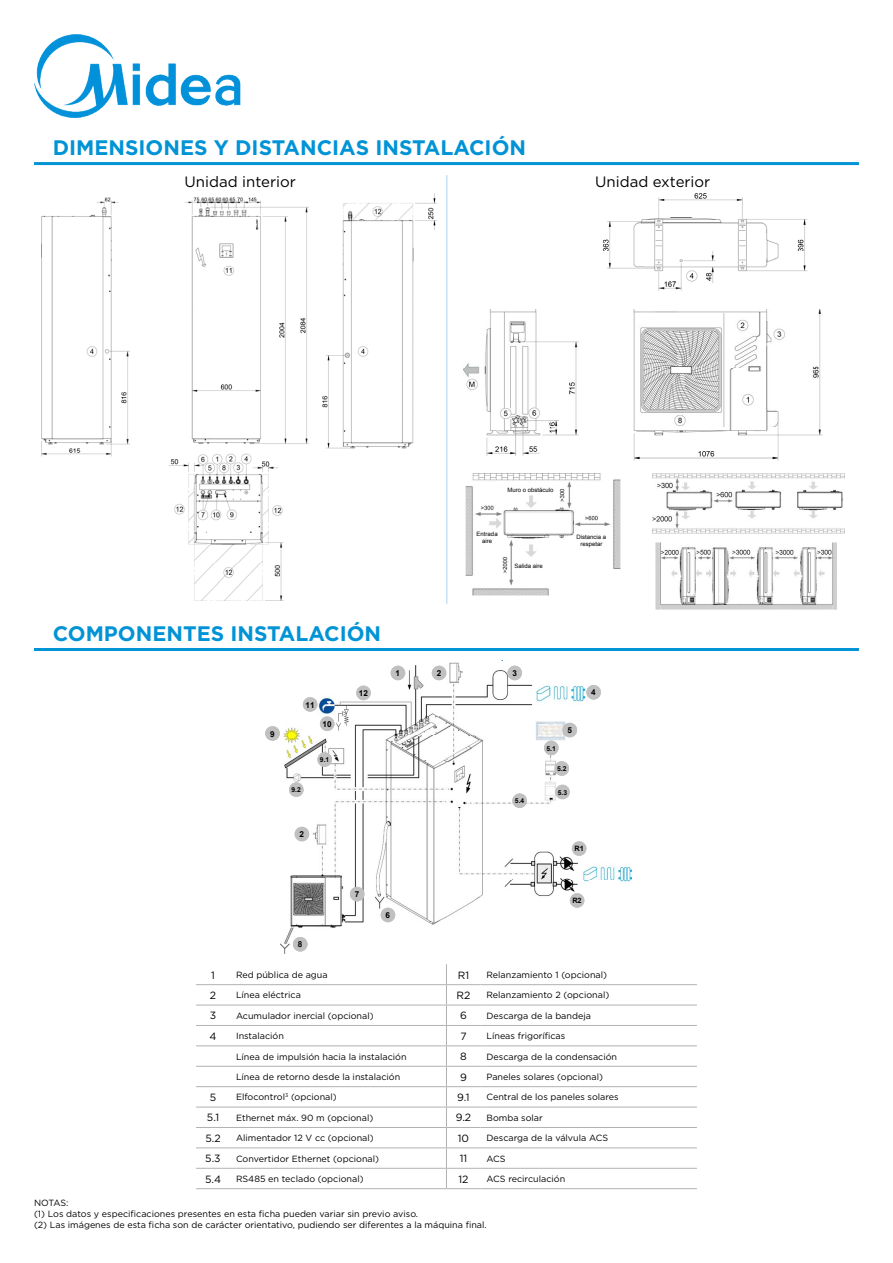
<style>
.page{position:relative;width:893px;height:1263px;background:#fff}
.page>*{position:absolute;margin:0;border:0;box-sizing:border-box;transform-origin:0 0}
.t1{font:700 21px "Gotham";color:#0093d6}
.t2{font:15px "Gotham";color:#000}
.t3{font:10.5px "Gotham";color:#000}
.t4{font:9px/10.8px "Gotham";color:#000}
.t5{font:700 8.25px "Arial";color:#000}
.t6{font:700 7.35px "Arial";color:#000}
.t7{font:700 6.75px "Arial";color:#000}
.t8{font:6px/7.2px "Arial";color:#000;text-align:center}
</style>
<div class="page">
<img style="left:34px;top:34px;width:207px;height:83px">
<img style="left:41px;top:193px;width:396px;height:407px">
<img style="left:463px;top:193px;width:360px;height:268px">
<img style="left:280px;top:663px;width:351px;height:290px">
<svg style="left:432px;top:666px;width:14px;height:14px"></svg>
<svg style="left:586px;top:685px;width:15px;height:14px"></svg>
<svg style="left:381px;top:908px;width:14px;height:14px"></svg>
<svg style="left:544px;top:723px;width:33px;height:32px"></svg>
<svg style="left:303px;top:697px;width:31px;height:34px"></svg>
<svg style="left:391px;top:666px;width:14px;height:14px"></svg>
<svg style="left:350px;top:887px;width:14px;height:14px"></svg>
<svg style="left:293px;top:937px;width:14px;height:14px"></svg>
<svg style="left:572px;top:841px;width:14px;height:15px"></svg>
<svg style="left:554px;top:761px;width:15px;height:15px"></svg>
<svg style="left:555px;top:785px;width:15px;height:14px"></svg>
<svg style="left:492px;top:663px;width:35px;height:290px"></svg>
<svg style="left:295px;top:827px;width:14px;height:14px"></svg>
<svg style="left:265px;top:726px;width:15px;height:15px"></svg>
<svg style="left:317px;top:752px;width:15px;height:15px"></svg>
<svg style="left:289px;top:782px;width:15px;height:15px"></svg>
<svg style="left:356px;top:686px;width:15px;height:14px"></svg>
<svg style="left:570px;top:893px;width:14px;height:15px"></svg>
<hr style="left:446px;top:175px;width:1px;height:429px;background:#add2f1">
<img style="left:465px;top:473px;width:156px;height:123px">
<img style="left:652px;top:473px;width:193px;height:61px">
<img style="left:656px;top:543px;width:180px;height:66px">
<hr style="left:34px;top:648px;width:825px;height:3px;background:#0093d6">
<hr style="left:34px;top:162px;width:825px;height:3px;background:#0093d6">
<hr style="left:196px;top:984px;width:34px;height:1px;background:#b3b2b2">
<hr style="left:230px;top:984px;width:216px;height:1px;background:#b3b2b2">
<hr style="left:446px;top:984px;width:34px;height:1px;background:#b3b2b2">
<hr style="left:480px;top:984px;width:217px;height:1px;background:#b3b2b2">
<hr style="left:196px;top:1005px;width:34px;height:1px;background:#b3b2b2">
<hr style="left:230px;top:1005px;width:216px;height:1px;background:#b3b2b2">
<hr style="left:446px;top:1005px;width:34px;height:1px;background:#b3b2b2">
<hr style="left:480px;top:1005px;width:217px;height:1px;background:#b3b2b2">
<hr style="left:196px;top:1025px;width:34px;height:1px;background:#b3b2b2">
<hr style="left:230px;top:1025px;width:216px;height:1px;background:#b3b2b2">
<hr style="left:446px;top:1025px;width:34px;height:1px;background:#b3b2b2">
<hr style="left:480px;top:1025px;width:217px;height:1px;background:#b3b2b2">
<hr style="left:196px;top:1045px;width:34px;height:1px;background:#b3b2b2">
<hr style="left:230px;top:1045px;width:216px;height:1px;background:#b3b2b2">
<hr style="left:446px;top:1045px;width:34px;height:1px;background:#b3b2b2">
<hr style="left:480px;top:1045px;width:217px;height:1px;background:#b3b2b2">
<hr style="left:196px;top:1066px;width:34px;height:1px;background:#b3b2b2">
<hr style="left:230px;top:1066px;width:216px;height:1px;background:#b3b2b2">
<hr style="left:446px;top:1066px;width:34px;height:1px;background:#b3b2b2">
<hr style="left:480px;top:1066px;width:217px;height:1px;background:#b3b2b2">
<hr style="left:196px;top:1086px;width:34px;height:1px;background:#b3b2b2">
<hr style="left:230px;top:1086px;width:216px;height:1px;background:#b3b2b2">
<hr style="left:446px;top:1086px;width:34px;height:1px;background:#b3b2b2">
<hr style="left:480px;top:1086px;width:217px;height:1px;background:#b3b2b2">
<hr style="left:196px;top:1107px;width:34px;height:1px;background:#b3b2b2">
<hr style="left:230px;top:1107px;width:216px;height:1px;background:#b3b2b2">
<hr style="left:446px;top:1107px;width:34px;height:1px;background:#b3b2b2">
<hr style="left:480px;top:1107px;width:217px;height:1px;background:#b3b2b2">
<hr style="left:196px;top:1127px;width:34px;height:1px;background:#b3b2b2">
<hr style="left:230px;top:1127px;width:216px;height:1px;background:#b3b2b2">
<hr style="left:446px;top:1127px;width:34px;height:1px;background:#b3b2b2">
<hr style="left:480px;top:1127px;width:217px;height:1px;background:#b3b2b2">
<svg style="left:446px;top:964px;width:1px;height:224px"></svg>
<hr style="left:196px;top:1147px;width:34px;height:1px;background:#b3b2b2">
<hr style="left:230px;top:1147px;width:216px;height:1px;background:#b3b2b2">
<hr style="left:446px;top:1147px;width:34px;height:1px;background:#b3b2b2">
<hr style="left:480px;top:1147px;width:217px;height:1px;background:#b3b2b2">
<hr style="left:196px;top:1168px;width:34px;height:1px;background:#b3b2b2">
<hr style="left:230px;top:1168px;width:216px;height:1px;background:#b3b2b2">
<hr style="left:446px;top:1168px;width:34px;height:1px;background:#b3b2b2">
<hr style="left:480px;top:1168px;width:217px;height:1px;background:#b3b2b2">
<hr style="left:196px;top:1188px;width:34px;height:1px;background:#b3b2b2">
<hr style="left:230px;top:1188px;width:216px;height:1px;background:#b3b2b2">
<hr style="left:446px;top:1188px;width:34px;height:1px;background:#b3b2b2">
<hr style="left:480px;top:1188px;width:217px;height:1px;background:#b3b2b2">
<h1 class="t1" style="left:53px;top:134px;width:475px">DIMENSIONES Y DISTANCIAS INSTALACIÓN</h1>
<h2 class="t2" style="left:185px;top:172px;width:113px">Unidad interior</h2>
<h2 class="t2" style="left:595px;top:172px;width:117px">Unidad exterior</h2>
<h1 class="t1" style="left:53px;top:619px;width:330px">COMPONENTES INSTALACIÓN</h1>
<p class="t5" style="left:270px;top:728px;width:6px">9</p>
<p class="t5" style="left:305px;top:699px;width:11px">11</p>
<p class="t5" style="left:323px;top:718px;width:11px">10</p>
<p class="t7" style="left:292px;top:785px;width:11px">9.2</p>
<p class="t5" style="left:300px;top:829px;width:6px">2</p>
<p class="t7" style="left:320px;top:755px;width:11px">9.1</p>
<p class="t5" style="left:359px;top:688px;width:11px">12</p>
<p class="t5" style="left:396px;top:668px;width:6px">1</p>
<p class="t5" style="left:355px;top:889px;width:6px">7</p>
<p class="t5" style="left:298px;top:939px;width:6px">8</p>
<p class="t5" style="left:386px;top:910px;width:6px">6</p>
<p class="t8" style="left:507px;top:487px;width:48px">Muro o obstáculo</p>
<p class="t8" style="left:477px;top:530px;width:23px">Entrada aire</p>
<p class="t8" style="left:514px;top:562px;width:30px">Salida aire</p>
<p class="t8" style="left:576px;top:534px;width:31px">Distancia a respetar</p>
<p class="t5" style="left:437px;top:668px;width:6px">2</p>
<p class="t5" style="left:512px;top:668px;width:6px">3</p>
<p class="t7" style="left:546px;top:744px;width:11px">5.1</p>
<p class="t5" style="left:567px;top:725px;width:6px">5</p>
<p class="t5" style="left:591px;top:687px;width:6px">4</p>
<p class="t7" style="left:515px;top:796px;width:11px">5.4</p>
<p class="t7" style="left:557px;top:764px;width:11px">5.2</p>
<p class="t7" style="left:558px;top:788px;width:11px">5.3</p>
<p class="t6" style="left:574px;top:844px;width:11px">R1</p>
<p class="t6" style="left:572px;top:896px;width:11px">R2</p>
<p class="t3" style="left:211px;top:968px;width:5px">1</p>
<p class="t4" style="left:236px;top:969px;width:93px">Red pública de agua</p>
<p class="t3" style="left:458px;top:968px;width:13px">R1</p>
<p class="t4" style="left:486px;top:969px;width:122px">Relanzamiento 1 (opcional)</p>
<p class="t3" style="left:210px;top:988px;width:8px">2</p>
<p class="t4" style="left:236px;top:990px;width:66px">Línea eléctrica</p>
<p class="t3" style="left:457px;top:988px;width:15px">R2</p>
<p class="t4" style="left:486px;top:990px;width:124px">Relanzamiento 2 (opcional)</p>
<p class="t3" style="left:210px;top:1009px;width:8px">3</p>
<p class="t4" style="left:236px;top:1010px;width:139px">Acumulador inercial (opcional)</p>
<p class="t3" style="left:460px;top:1009px;width:8px">6</p>
<p class="t4" style="left:486px;top:1010px;width:106px">Descarga de la bandeja</p>
<p class="t3" style="left:210px;top:1029px;width:9px">4</p>
<p class="t4" style="left:236px;top:1030px;width:49px">Instalación</p>
<p class="t3" style="left:460px;top:1029px;width:8px">7</p>
<p class="t4" style="left:486px;top:1030px;width:80px">Líneas frigoríficas</p>
<p class="t4" style="left:236px;top:1051px;width:172px">Línea de impulsión hacia la instalación</p>
<p class="t3" style="left:460px;top:1050px;width:8px">8</p>
<p class="t4" style="left:486px;top:1051px;width:132px">Descarga de la condensación</p>
<p class="t4" style="left:236px;top:1071px;width:166px">Línea de retorno desde la instalación</p>
<p class="t3" style="left:460px;top:1070px;width:8px">9</p>
<p class="t4" style="left:486px;top:1071px;width:118px">Paneles solares (opcional)</p>
<p class="t3" style="left:210px;top:1090px;width:8px">5</p>
<p class="t4" style="left:236px;top:1092px;width:102px">Elfocontrol<sup>3</sup> (opcional)</p>
<p class="t3" style="left:457px;top:1090px;width:14px">9.1</p>
<p class="t4" style="left:486px;top:1092px;width:134px">Central de los paneles solares</p>
<p class="t3" style="left:207px;top:1111px;width:14px">5.1</p>
<p class="t4" style="left:236px;top:1112px;width:139px">Ethernet máx. 90 m (opcional)</p>
<p class="t3" style="left:456px;top:1111px;width:17px">9.2</p>
<p class="t4" style="left:486px;top:1112px;width:58px">Bomba solar</p>
<p class="t3" style="left:205px;top:1131px;width:17px">5.2</p>
<p class="t4" style="left:236px;top:1132px;width:139px">Alimentador 12 V cc (opcional)</p>
<p class="t3" style="left:458px;top:1131px;width:13px">10</p>
<p class="t4" style="left:486px;top:1132px;width:123px">Descarga de la válvula ACS</p>
<p class="t3" style="left:205px;top:1152px;width:17px">5.3</p>
<p class="t4" style="left:236px;top:1153px;width:145px">Convertidor Ethernet (opcional)</p>
<p class="t3" style="left:460px;top:1152px;width:9px">11</p>
<p class="t4" style="left:486px;top:1153px;width:21px">ACS</p>
<p class="t3" style="left:205px;top:1172px;width:18px">5.4</p>
<p class="t4" style="left:236px;top:1173px;width:129px">RS485 en teclado (opcional)</p>
<p class="t3" style="left:458px;top:1172px;width:12px">12</p>
<p class="t4" style="left:486px;top:1173px;width:80px">ACS recirculación</p>
<p class="t4" style="left:34px;top:1197px;width:454px">NOTAS:<br>(1) Los datos y especificaciones presentes en esta ficha pueden variar sin previo aviso.<br>(2) Las imágenes de esta ficha son de carácter orientativo, pudiendo ser diferentes a la máquina final.</p>
</div>
